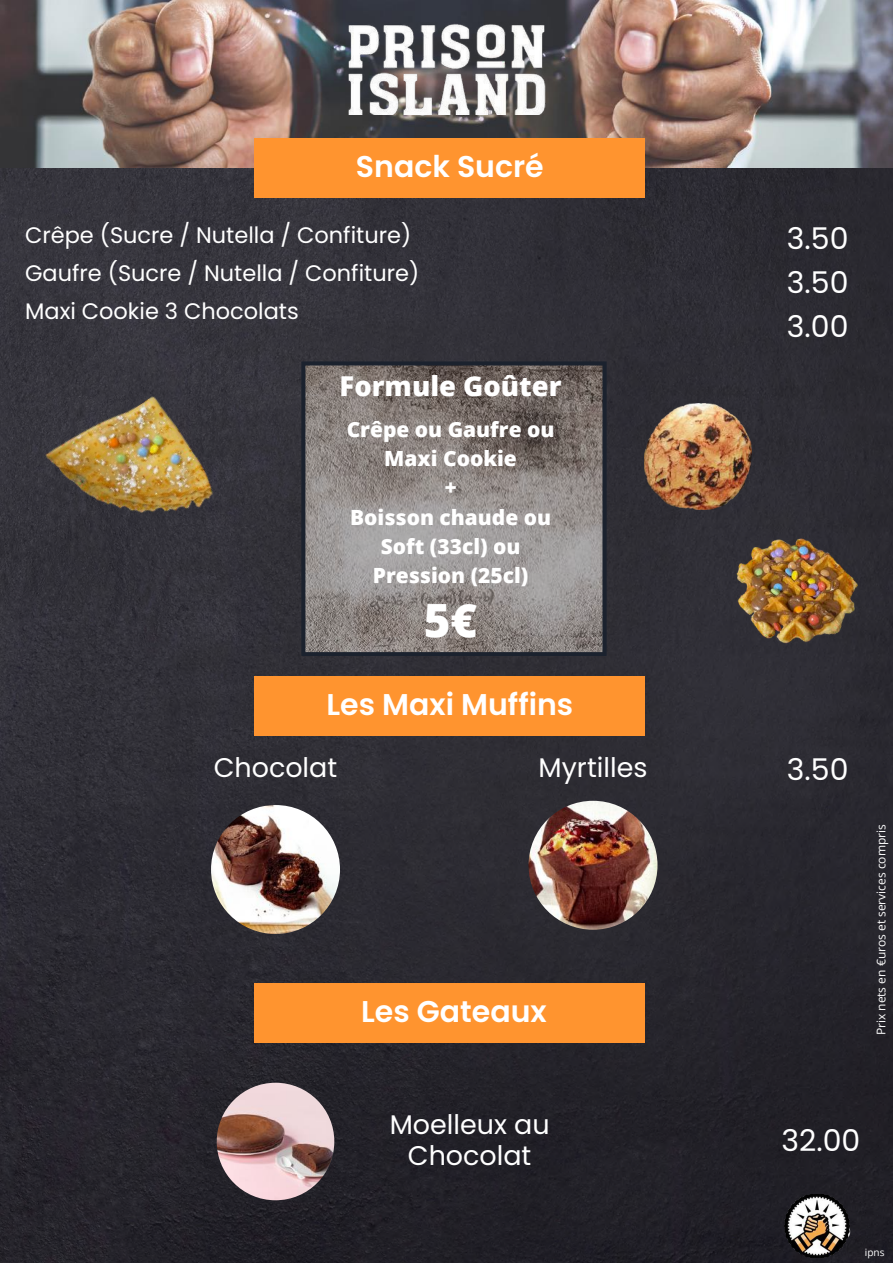
<style>
.page{position:relative;width:893px;height:1264px;background:#fff}
.page>*{position:absolute;margin:0;border:0;box-sizing:border-box;transform-origin:0 0}
.t1{font:800 45.75px "Open Sans";color:#fff}
.t2{font:600 30px "Poppins";color:#fff}
.t3{font:30px/44.1px "Poppins";color:#fff;text-align:justify}
.t4{font:800 27.3px "Open Sans";color:#fff}
.t5{font:27px/31.5px "Poppins";color:#fff;text-align:center}
.t6{font:22.5px/38.2px "Poppins";color:#fff}
.t7{font:800 21px/29.2px "Open Sans";color:#fff;text-align:center}
.t8{font:12px "Open Sans";color:#fff}
.t9{font:10.05px "Open Sans";color:#fff}
</style>
<div class="page">
<img style="left:0;top:167px;width:892px;height:1095px">
<img style="left:0;top:0;width:892px;height:167px">
<img style="left:320px;top:20px;width:260px;height:94px">
<div style="left:255px;top:138px;width:389px;height:60px;background:#ff942f"></div>
<img style="left:211px;top:805px;width:129px;height:129px;border-radius:50%">
<img style="left:528px;top:800px;width:129px;height:129px;border-radius:50%">
<div style="left:255px;top:676px;width:389px;height:60px;background:#ff942f"></div>
<img style="left:781px;top:1194px;width:71px;height:63px">
<svg style="left:301px;top:361px;width:305px;height:295px;background:#86807e"></svg>
<img style="left:40px;top:377px;width:190px;height:188px">
<img style="left:734px;top:534px;width:124px;height:122px">
<img style="left:644px;top:403px;width:107px;height:106px">
<div style="left:255px;top:983px;width:389px;height:59px;background:#ff942f"></div>
<img style="left:217px;top:1082px;width:117px;height:118px;border-radius:50%">
<h2 class="t2" style="left:356px;top:146px;width:189px">Snack Sucré</h2>
<p class="t6" style="left:25px;top:216px;width:395px">Crêpe (Sucre / Nutella / Confiture)<br>Gaufre (Sucre / Nutella / Confiture)<br>Maxi Cookie 3 Chocolats</p>
<p class="t4" style="left:339px;top:367px;width:223px">Formule Goûter</p>
<p class="t7" style="left:346px;top:414px;width:209px">Crêpe ou Gaufre ou<br>Maxi Cookie<br>+<br>Boisson chaude ou<br>Soft (33cl) ou<br>Pression (25cl)</p>
<h1 class="t1" style="left:424px;top:588px;width:55px">5€</h1>
<h2 class="t2" style="left:326px;top:684px;width:248px">Les Maxi Muffins</h2>
<p class="t5" style="left:214px;top:751px;width:125px">Chocolat</p>
<p class="t5" style="left:538px;top:751px;width:110px">Myrtilles</p>
<h2 class="t2" style="left:361px;top:990px;width:187px">Les Gateaux</h2>
<p class="t5" style="left:389px;top:1108px;width:161px">Moelleux au<br>Chocolat</p>
<h2 class="t3" style="left:786px;top:216px;width:63px">3.50<br>3.50<br>3.00</h2>
<h2 class="t3" style="left:786px;top:747px;width:63px">3.50</h2>
<p class="t8" style="left:872px;top:1035px;width:212px;rotate:-90deg">Prix nets en €uros et services compris</p>
<h2 class="t3" style="left:781px;top:1117px;width:80px">32.00</h2>
<p class="t9" style="left:864px;top:1245px;width:21px">ipns</p>
</div>
